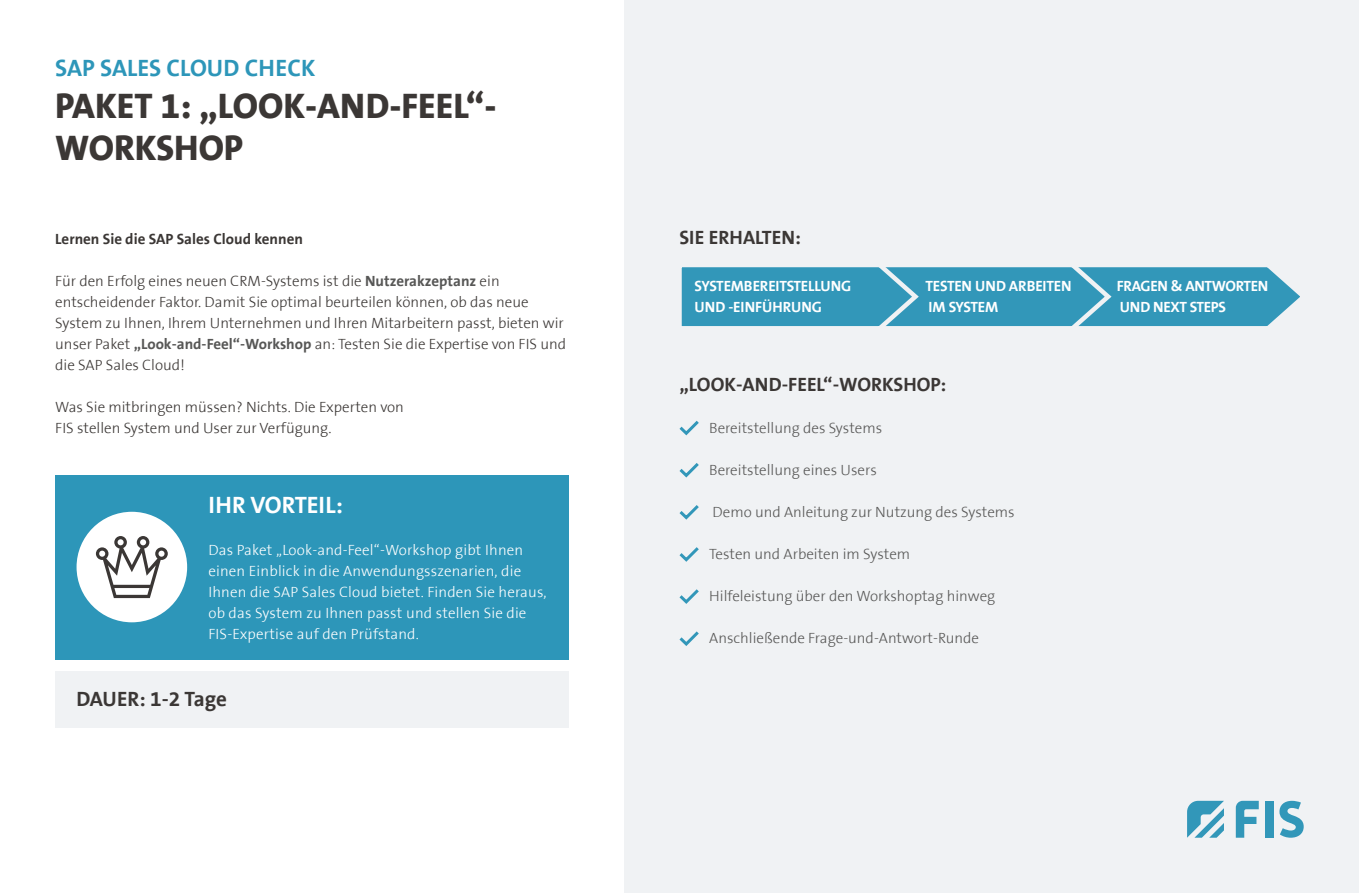
<style>
.page{position:relative;width:1359px;height:893px;background:#fff}
.page>*{position:absolute;margin:0;border:0;box-sizing:border-box;transform-origin:0 0}
.t1{font:800 36px/42px "The Sans B8";color:#3b3735}
.t2{font:700 24px "The Sans B7";color:#2d96b9}
.t3{font:700 24px "The Sans B7";color:#fff}
.t4{font:700 21px "The Sans B7";letter-spacing:-.005em;color:#3b3735}
.t5{font:700 19.5px "The Sans B7";color:#3b3735}
.t6{font:300 15px/21px "The Sans B3";color:#3b3735}
.t7{font:300 15px/21px "The Sans B3";letter-spacing:.01em;color:#fff}
.t8{font:300 15px "The Sans B3";color:#575756}
.t9{font:700 15px/21px "The Sans B7";letter-spacing:-.015em;color:#fff}
.t10{font:700 15px "The Sans B7";color:#3b3735}
.s1{font-family:"The Sans B7";font-weight:700;color:#575756}
</style>
<div class="page">
<div style="left:624px;top:0;width:735px;height:893px;background:#f0f2f4"></div>
<div style="left:55px;top:671px;width:514px;height:56px;background:#f0f2f4"></div>
<div style="left:55px;top:475px;width:514px;height:185px;background:#2d96b9"></div>
<div style="left:77px;top:512px;width:110px;height:110px;background:#fff;border-radius:50%"></div>
<svg style="left:96px;top:536px;width:72px;height:62px"></svg>
<svg style="left:681px;top:267px;width:619px;height:59px;background:#3c9bbc"></svg>
<svg style="left:679px;top:420px;width:20px;height:16px"></svg>
<svg style="left:679px;top:505px;width:20px;height:15px"></svg>
<svg style="left:679px;top:589px;width:20px;height:15px"></svg>
<svg style="left:679px;top:463px;width:20px;height:15px"></svg>
<svg style="left:679px;top:547px;width:20px;height:15px"></svg>
<svg style="left:679px;top:631px;width:20px;height:15px"></svg>
<svg style="left:1187px;top:801px;width:37px;height:37px"></svg>
<div style="left:1265px;top:801px;width:8px;height:37px;background:#3297b9"></div>
<svg style="left:1279px;top:801px;width:24px;height:37px"></svg>
<svg style="left:1235px;top:801px;width:23px;height:37px"></svg>
<h2 class="t2" style="left:55px;top:56px;width:262px">SAP SALES CLOUD CHECK</h2>
<h1 class="t1" style="left:55px;top:87px;width:443px">PAKET 1: „LOOK-AND-FEEL“-<br>WORKSHOP</h1>
<p class="t10" style="left:55px;top:231px;width:249px">Lernen Sie die SAP Sales Cloud kennen</p>
<p class="t6" style="left:55px;top:272px;width:512px">Für den Erfolg eines neuen CRM-Systems ist die <span class="s1">Nutzerakzeptanz</span> ein entscheidender Faktor. Damit Sie optimal beurteilen können, ob das neue System zu Ihnen, Ihrem Unternehmen und Ihren Mitarbeitern passt, bieten wir unser Paket <span class="s1">„Look-and-Feel“-Workshop</span> an: Testen Sie die Expertise von FIS und die SAP Sales Cloud!</p>
<p class="t6" style="left:55px;top:398px;width:350px">Was Sie mitbringen müssen? Nichts. Die Experten von<br>FIS stellen System und User zur Verfügung.</p>
<h2 class="t3" style="left:208px;top:492px;width:136px">IHR VORTEIL:</h2>
<p class="t7" style="left:208px;top:540px;width:339px">Das Paket „Look-and-Feel“-Workshop gibt Ihnen einen Einblick in die Anwendungsszenarien, die Ihnen die SAP Sales Cloud bietet. Finden Sie heraus, ob das System zu Ihnen passt und stellen Sie die FIS-Expertise auf den Prüfstand.</p>
<h3 class="t4" style="left:77px;top:688px;width:152px">DAUER: 1-2 Tage</h3>
<h3 class="t5" style="left:679px;top:227px;width:123px">SIE ERHALTEN:</h3>
<p class="t9" style="left:694px;top:276px;width:158px">SYSTEMBEREITSTELLUNG<br>UND -EINFÜHRUNG</p>
<p class="t9" style="left:925px;top:276px;width:147px">TESTEN UND ARBEITEN<br>IM SYSTEM</p>
<h3 class="t5" style="left:679px;top:374px;width:268px">„LOOK-AND-FEEL“-WORKSHOP:</h3>
<p class="t8" style="left:709px;top:420px;width:174px">Bereitstellung des Systems</p>
<p class="t8" style="left:709px;top:462px;width:169px">Bereitstellung eines Users</p>
<p class="t8" style="left:712px;top:504px;width:304px">Demo und Anleitung zur Nutzung des Systems</p>
<p class="t8" style="left:709px;top:546px;width:202px">Testen und Arbeiten im System</p>
<p class="t8" style="left:709px;top:588px;width:288px">Hilfeleistung über den Workshoptag hinweg</p>
<p class="t8" style="left:709px;top:630px;width:271px">Anschließende Frage-und-Antwort-Runde</p>
<p class="t9" style="left:1116px;top:276px;width:153px">FRAGEN &amp; ANTWORTEN<br>UND NEXT STEPS</p>
</div>
